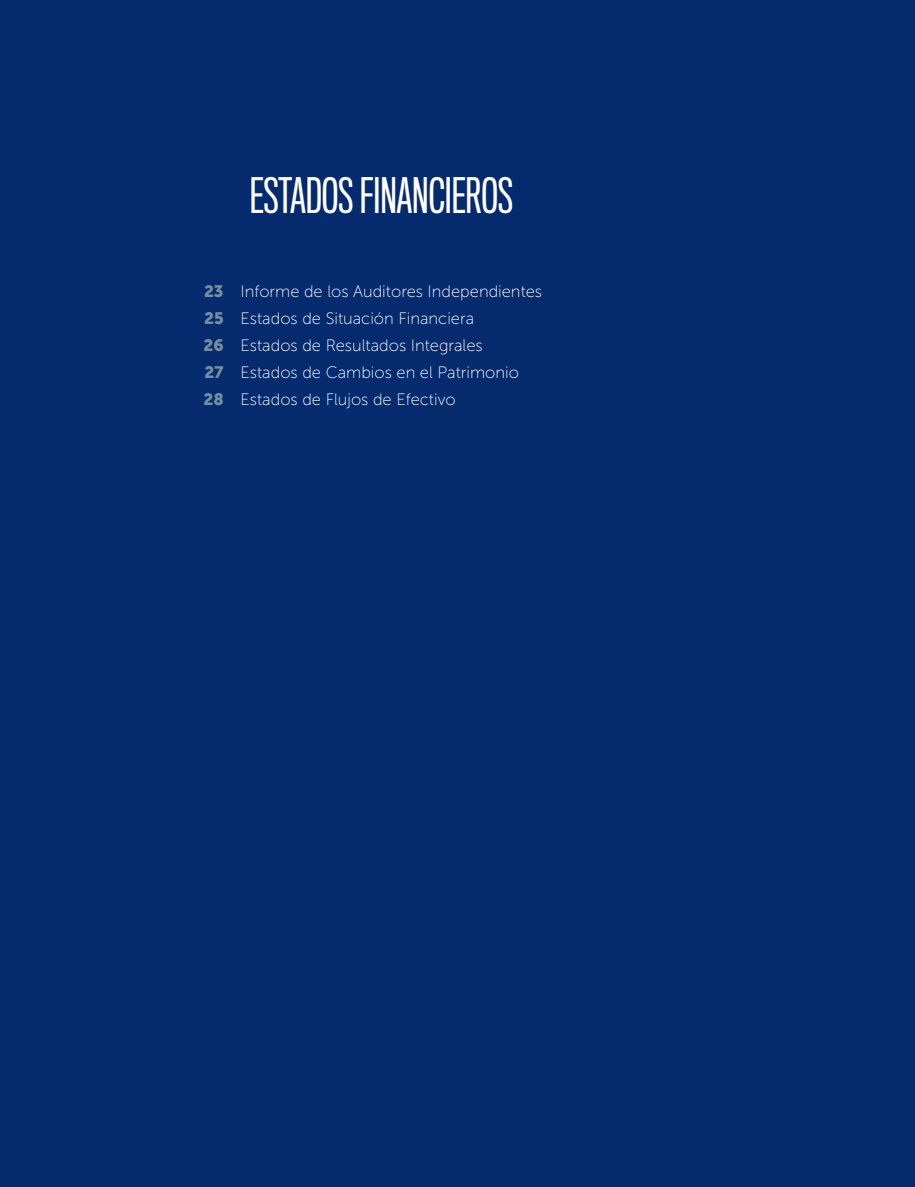
<style>
.page{position:relative;width:915px;height:1187px;background:#fff}
.page>*{position:absolute;margin:0;border:0;box-sizing:border-box;transform-origin:0 0}
.t1{font:45px "Titling Gothic FB Comp";color:#fff}
.t2{font:16.5px "Museo Sans 100";color:#fff}
.t3{font:16.5px "Museo Sans 900";color:#738fa0}
</style>
<div class="page">
<div style="left:0;top:0;width:914px;height:1186px;background:#052b6e"></div>
<p class="t1" style="left:250px;top:170px;width:264px">ESTADOS FINANCIEROS</p>
<p class="t3" style="left:204px;top:282px;width:21px">23</p>
<p class="t3" style="left:204px;top:309px;width:21px">25</p>
<p class="t3" style="left:203px;top:336px;width:22px">26</p>
<p class="t3" style="left:204px;top:363px;width:21px">27</p>
<p class="t3" style="left:203px;top:390px;width:22px">28</p>
<p class="t2" style="left:240px;top:283px;width:303px">Informe de los Auditores Independientes</p>
<p class="t2" style="left:240px;top:310px;width:235px">Estados de Situación Financiera</p>
<p class="t2" style="left:240px;top:337px;width:244px">Estados de Resultados Integrales</p>
<p class="t2" style="left:240px;top:364px;width:280px">Estados de Cambios en el Patrimonio</p>
<p class="t2" style="left:240px;top:391px;width:217px">Estados de Flujos de Efectivo</p>
</div>
